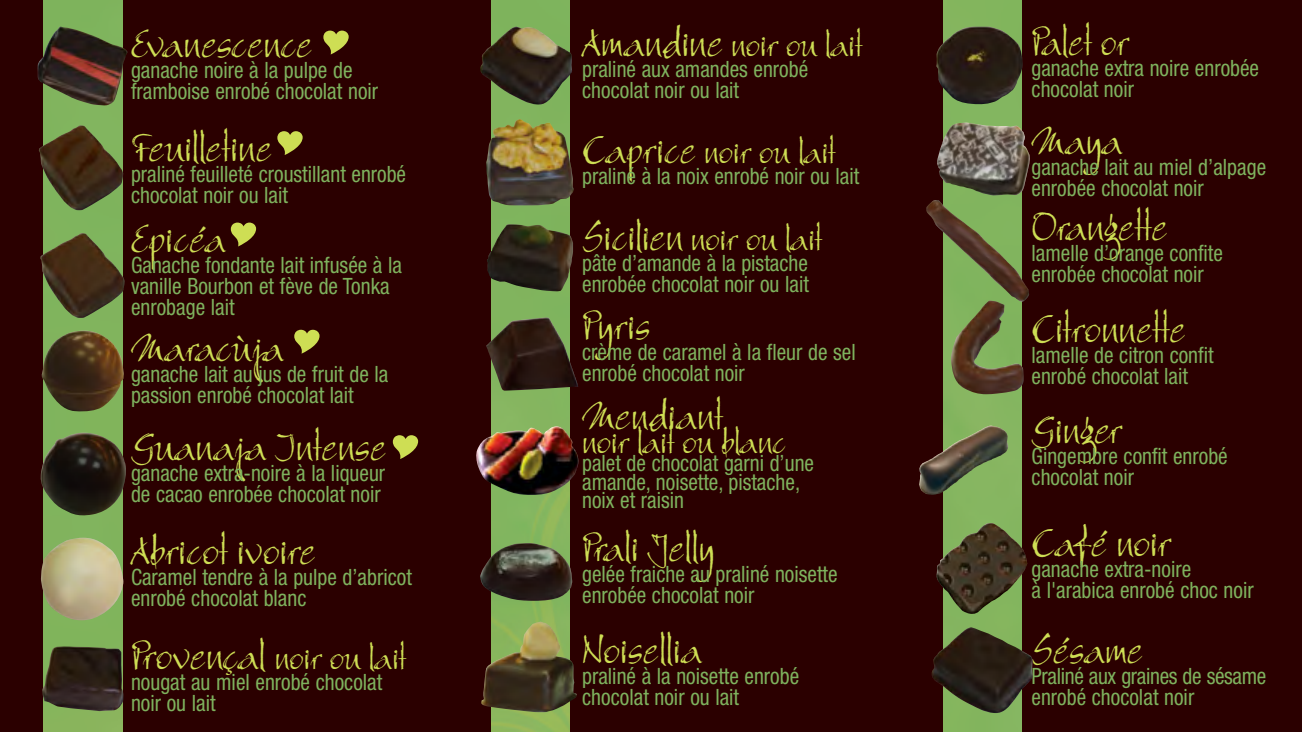
<style>
.page{position:relative;width:1302px;height:732px;background:#fff}
.page>*{position:absolute;margin:0;border:0;box-sizing:border-box;transform-origin:0 0}
.t1{font:42px "Bergell Plain";color:#cede54}
.t2{font:42px "Bergell Plain";color:#cede54;scale:.95 1}
.t3{font:36px "Bergell Plain";color:#cede54}
.t4{font:condensed 22.5px/21px "Helvetica Neue";color:#7eb25d;scale:.95 1}
.s1{font-size:42px}
</style>
<div class="page">
<img style="left:43px;top:0;width:979px;height:731px">
<div style="left:123px;top:0;width:367px;height:731px;background:#2b0000"></div>
<div style="left:1022px;top:0;width:279px;height:731px;background:#2b0000"></div>
<div style="left:0;top:0;width:43px;height:731px;background:#2b0000"></div>
<div style="left:570px;top:0;width:372px;height:731px;background:#2b0000"></div>
<img style="left:42px;top:646px;width:81px;height:64px">
<img style="left:480px;top:27px;width:92px;height:78px">
<img style="left:936px;top:27px;width:86px;height:78px">
<img style="left:37px;top:27px;width:91px;height:79px">
<img style="left:486px;top:119px;width:87px;height:86px">
<img style="left:937px;top:122px;width:93px;height:73px">
<img style="left:41px;top:330px;width:83px;height:82px">
<img style="left:919px;top:425px;width:81px;height:69px">
<img style="left:41px;top:537px;width:82px;height:83px">
<img style="left:926px;top:200px;width:102px;height:103px">
<img style="left:39px;top:125px;width:84px;height:85px">
<img style="left:480px;top:543px;width:92px;height:57px">
<img style="left:936px;top:523px;width:91px;height:90px">
<img style="left:40px;top:233px;width:85px;height:85px">
<img style="left:481px;top:621px;width:95px;height:91px">
<img style="left:931px;top:627px;width:101px;height:85px">
<img style="left:40px;top:432px;width:86px;height:85px">
<img style="left:950px;top:300px;width:74px;height:94px">
<img style="left:486px;top:317px;width:92px;height:73px">
<img style="left:487px;top:224px;width:86px;height:67px">
<img style="left:476px;top:426px;width:102px;height:70px">
<svg style="left:323px;top:31px;width:25px;height:23px"></svg>
<svg style="left:277px;top:131px;width:25px;height:24px"></svg>
<svg style="left:231px;top:222px;width:25px;height:24px"></svg>
<svg style="left:294px;top:329px;width:25px;height:24px"></svg>
<svg style="left:393px;top:435px;width:25px;height:24px"></svg>
<h1 class="t1" style="left:131px;top:18px;width:183px">Evanescence</h1>
<p class="t4" style="left:131px;top:59px;width:262px">ganache noire à la pulpe de framboise enrobé chocolat noir</p>
<h1 class="t1" style="left:131px;top:122px;width:143px">Feuilletine</h1>
<p class="t4" style="left:131px;top:163px;width:291px">praliné feuilleté croustillant enrobé chocolat noir ou lait</p>
<h1 class="t1" style="left:131px;top:213px;width:96px">Epicéa</h1>
<p class="t4" style="left:131px;top:254px;width:287px">Ganache fondante lait infusée à la vanille Bourbon et fève de Tonka enrobage lait</p>
<h1 class="t1" style="left:131px;top:322px;width:154px">Maracùja</h1>
<p class="t4" style="left:131px;top:363px;width:272px">ganache lait au jus de fruit de la passion enrobé chocolat lait</p>
<h1 class="t1" style="left:131px;top:421px;width:257px">Guanaja Intense</h1>
<p class="t4" style="left:131px;top:462px;width:269px">ganache extra-noire à la liqueur de cacao enrobée chocolat noir</p>
<h1 class="t1" style="left:131px;top:525px;width:186px">Abricot ivoire</h1>
<p class="t4" style="left:131px;top:566px;width:297px">Caramel tendre à la pulpe d’abricot enrobé chocolat blanc</p>
<h2 class="t3" style="left:131px;top:635px;width:276px"><span class="s1">Provençal</span> noir ou lait</h2>
<p class="t4" style="left:131px;top:671px;width:266px">nougat au miel enrobé chocolat noir ou lait</p>
<h2 class="t3" style="left:582px;top:22px;width:282px"><span class="s1">Amandine</span> noir ou lait</h2>
<p class="t4" style="left:582px;top:58px;width:239px">praliné aux amandes enrobé chocolat noir ou lait</p>
<h2 class="t3" style="left:582px;top:130px;width:255px"><span class="s1">Caprice</span> noir ou lait</h2>
<p class="t4" style="left:582px;top:166px;width:293px">praliné à la noix enrobé noir ou lait</p>
<h2 class="t3" style="left:582px;top:216px;width:241px"><span class="s1">Sicilien</span> noir ou lait</h2>
<p class="t4" style="left:582px;top:252px;width:240px">pâte d’amande à la pistache enrobée chocolat noir ou lait</p>
<h1 class="t1" style="left:582px;top:299px;width:70px">Pyris</h1>
<p class="t4" style="left:582px;top:341px;width:289px">crème de caramel à la fleur de sel enrobé chocolat noir</p>
<h1 class="t1" style="left:582px;top:390px;width:142px">Mendiant</h1>
<h2 class="t3" style="left:582px;top:420px;width:205px">noir lait ou blanc</h2>
<p class="t4" style="left:582px;top:454px;width:245px;line-height:18px">palet de chocolat garni d’une amande, noisette, pistache, noix et raisin</p>
<h1 class="t1" style="left:582px;top:521px;width:134px">Prali Jelly</h1>
<p class="t4" style="left:582px;top:563px;width:270px">gelée fraiche au praliné noisette enrobée chocolat noir</p>
<h1 class="t1" style="left:582px;top:623px;width:121px">Noisellia</h1>
<p class="t4" style="left:582px;top:665px;width:230px">praliné à la noisette enrobé chocolat noir ou lait</p>
<h1 class="t2" style="left:1031px;top:16px;width:104px">Palet or</h1>
<p class="t4" style="left:1031px;top:57px;width:241px">ganache extra noire enrobée chocolat noir</p>
<h1 class="t1" style="left:1031px;top:115px;width:92px">Maya</h1>
<p class="t4" style="left:1031px;top:156px;width:248px">ganache lait au miel d’alpage enrobée chocolat noir</p>
<h1 class="t1" style="left:1031px;top:201px;width:138px">Orangette</h1>
<p class="t4" style="left:1031px;top:243px;width:203px">lamelle d’orange confite enrobée chocolat noir</p>
<h1 class="t1" style="left:1031px;top:303px;width:156px">Citronnette</h1>
<p class="t4" style="left:1031px;top:344px;width:193px">lamelle de citron confit enrobé chocolat lait</p>
<h1 class="t1" style="left:1031px;top:404px;width:92px">Ginger</h1>
<p class="t4" style="left:1031px;top:445px;width:208px">Gingembre confit enrobé chocolat noir</p>
<h1 class="t1" style="left:1031px;top:517px;width:141px">Café noir</h1>
<p class="t4" style="left:1031px;top:558px;width:235px">ganache extra-noire<br>à l'arabica enrobé choc noir</p>
<h1 class="t1" style="left:1031px;top:623px;width:113px">Sésame</h1>
<p class="t4" style="left:1031px;top:665px;width:249px">Praliné aux graines de sésame enrobé chocolat noir</p>
</div>
